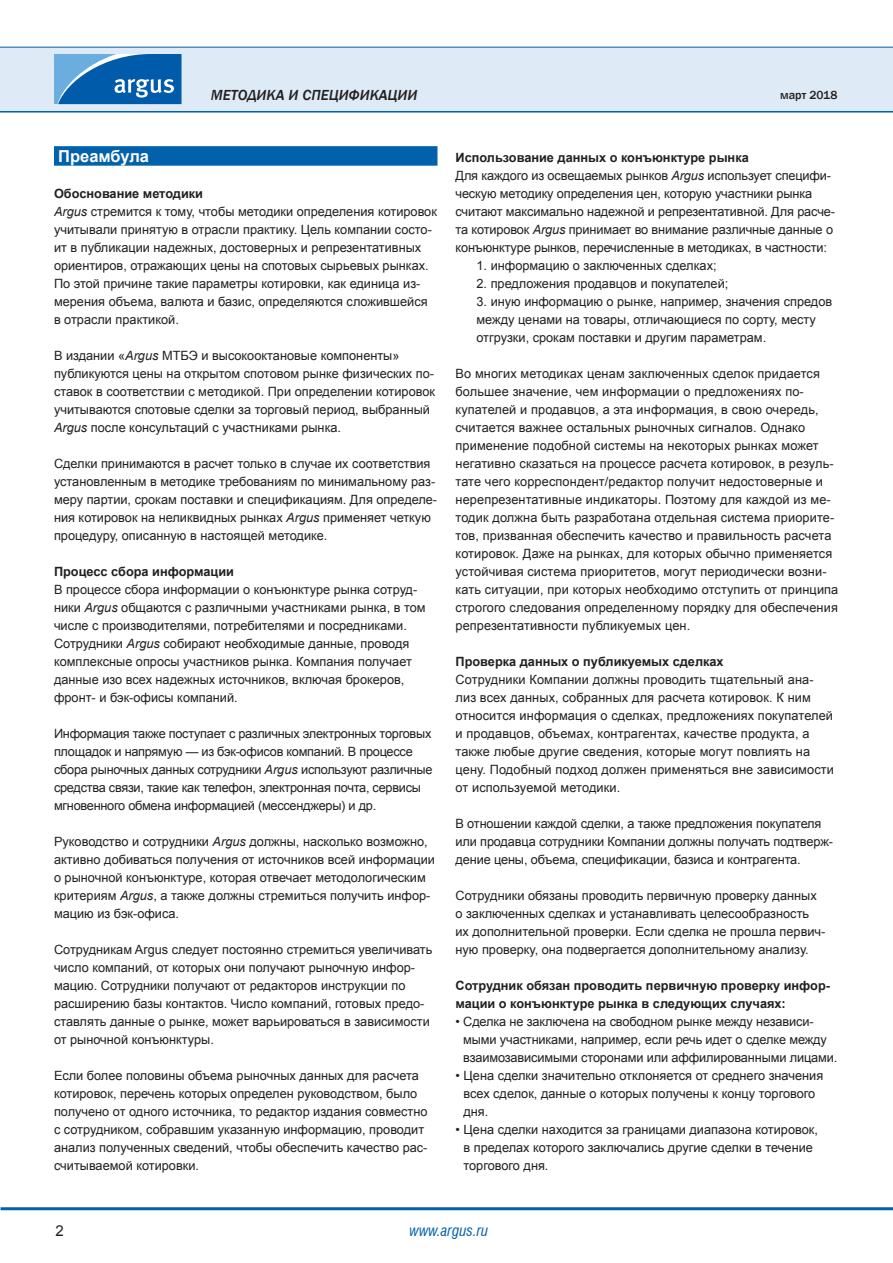
<style>
.page{position:relative;width:893px;height:1263px;background:#fff}
.page>*{position:absolute;margin:0;border:0;box-sizing:border-box;transform-origin:0 0}
.t1{font:700 16.5px "Arial";color:#fff}
.t2{font:italic 500 15px "Franklin Gothic";color:#231f20}
.t3{font:italic condensed 15px "Swiss 721 BT";color:#0161aa}
.t4{font:15px "Arial";color:#231f20}
.t5{font:12.75px/18px "Arial";color:#231f20}
.t6{font:12.75px/18px "Arial";letter-spacing:-.02em;color:#231f20}
.t7{font:700 12.75px/18px "Arial";color:#231f20}
.t8{font:500 12px "Franklin Gothic";color:#231f20}
.s1{font-weight:700}
.s2{font-style:italic}
</style>
<div class="page">
<hr style="left:0;top:110px;width:893px;height:3px;background:#0161aa">
<div style="left:0;top:47px;width:893px;height:64px;background:#deebf7"></div>
<hr style="left:0;top:47px;width:893px;height:1px;background:#0161aa">
<hr style="left:1px;top:1207px;width:892px;height:3px;background:#0161aa">
<svg style="left:54px;top:54px;width:128px;height:50px;background:#307dbd"></svg>
<div style="left:54px;top:146px;width:383px;height:20px;background:#0161aa"></div>
<p class="t2" style="left:211px;top:86px;width:208px">Методика и спецификации</p>
<p class="t8" style="left:780px;top:88px;width:59px">март 2018</p>
<p class="t1" style="left:58px;top:145px;width:92px">Преамбула</p>
<p class="t5" style="left:54px;top:185px;width:384px"><span class="s1">Обоснование методики<br></span><span class="s2">Argus</span> стремится к тому, чтобы методики определения котировок учитывали принятую в отрасли практику. Цель компании состо&shy;ит в публикации надежных, достоверных и репрезентативных ориентиров, отражающих цены на спотовых сырьевых рынках.<br>По этой причине такие параметры котировки, как единица из&shy;мерения объема, валюта и базис, определяются сложившейся в отрасли практикой.</p>
<p class="t5" style="left:54px;top:347px;width:383px">В издании «<span class="s2">Argus</span> МТБЭ и высокооктановые компоненты» публикуются цены на открытом спотовом рынке физических по&shy;ставок в соответствии с методикой. При определении котировок учитываются спотовые сделки за торговый период, выбранный <span class="s2">Argus</span> после консультаций с участниками рынка.</p>
<p class="t5" style="left:54px;top:455px;width:385px">Сделки принимаются в расчет только в случае их соответствия установленным в методике требованиям по минимальному раз&shy;меру партии, срокам поставки и спецификациям. Для определе&shy;ния котировок на неликвидных рынках <span class="s2">Argus</span> применяет четкую процедуру, описанную в настоящей методике.</p>
<p class="t7" style="left:54px;top:563px;width:182px">Процесс сбора информации</p>
<p class="t5" style="left:54px;top:581px;width:373px">В процессе сбора информации о конъюнктуре рынка сотруд&shy;ники <span class="s2">Argus</span> общаются с различными участниками рынка, в том числе с производителями, потребителями и посредниками.<br>Сотрудники <span class="s2">Argus</span> собирают необходимые данные, проводя комплексные опросы участников рынка. Компания получает данные изо всех надежных источников, включая брокеров, фронт- и бэк-офисы компаний.</p>
<p class="t6" style="left:54px;top:725px;width:380px">Информация также поступает с различных электронных торговых площадок и напрямую — из бэк-офисов компаний. В процессе сбора рыночных данных сотрудники <span class="s2">Argus</span> используют различные средства связи, такие как телефон, электронная почта, сервисы мгновенного обмена информацией (мессенджеры) и др.</p>
<p class="t5" style="left:54px;top:833px;width:382px">Руководство и сотрудники <span class="s2">Argus</span> должны, насколько возможно, активно добиваться получения от источников всей информации о рыночной конъюнктуре, которая отвечает методологическим критериям <span class="s2">Argus</span>, а также должны стремиться получить инфор&shy;мацию из бэк-офиса.</p>
<p class="t5" style="left:54px;top:941px;width:380px">Сотрудникам Argus следует постоянно стремиться увеличивать число компаний, от которых они получают рыночную инфор&shy;мацию. Сотрудники получают от редакторов инструкции по расширению базы контактов. Число компаний, готовых предо&shy;ставлять данные о рынке, может варьироваться в зависимости от рыночной конъюнктуры.</p>
<p class="t5" style="left:54px;top:1067px;width:375px">Если более половины объема рыночных данных для расчета котировок, перечень которых определен руководством, было получено от одного источника, то редактор издания совместно с сотрудником, собравшим указанную информацию, проводит анализ полученных сведений, чтобы обеспечить качество рас&shy;считываемой котировки.</p>
<p class="t5" style="left:455px;top:149px;width:381px"><span class="s1">Использование данных о конъюнктуре рынка<br></span>Для каждого из освещаемых рынков <span class="s2">Argus</span> использует специфи&shy;ческую методику определения цен, которую участники рынка считают максимально надежной и репрезентативной. Для расче&shy;та котировок <span class="s2">Argus</span> принимает во внимание различные данные о конъюнктуре рынков, перечисленные в методиках, в частности:</p>
<p class="t5" style="left:476px;top:257px;width:242px">1. информацию о заключенных сделках;</p>
<p class="t5" style="left:476px;top:275px;width:253px">2. предложения продавцов и покупателей;</p>
<p class="t5" style="left:476px;top:293px;width:357px">3. иную информацию о рынке, например, значения спредов между ценами на товары, отличающиеся по сорту, месту отгрузки, срокам поставки и другим параметрам.</p>
<p class="t5" style="left:455px;top:365px;width:384px">Во многих методиках ценам заключенных сделок придается большее значение, чем информации о предложениях по&shy;купателей и продавцов, а эта информация, в свою очередь, считается важнее остальных рыночных сигналов. Однако применение подобной системы на некоторых рынках может негативно сказаться на процессе расчета котировок, в резуль&shy;тате чего корреспондент/редактор получит недостоверные и нерепрезентативные индикаторы. Поэтому для каждой из ме&shy;тодик должна быть разработана отдельная система приорите&shy;тов, призванная обеспечить качество и правильность расчета котировок. Даже на рынках, для которых обычно применяется устойчивая система приоритетов, могут периодически возни&shy;кать ситуации, при которых необходимо отступить от принципа строгого следования определенному порядку для обеспечения репрезентативности публикуемых цен.</p>
<p class="t7" style="left:455px;top:653px;width:270px">Проверка данных о публикуемых сделках</p>
<p class="t5" style="left:455px;top:671px;width:380px">Сотрудники Компании должны проводить тщательный ана&shy;лиз всех данных, собранных для расчета котировок. К ним относится информация о сделках, предложениях покупателей и продавцов, объемах, контрагентах, качестве продукта, а также любые другие сведения, которые могут повлиять на цену. Подобный подход должен применяться вне зависимости от используемой методики.</p>
<p class="t5" style="left:455px;top:815px;width:379px">В отношении каждой сделки, а также предложения покупателя или продавца сотрудники Компании должны получать подтверж&shy;дение цены, объема, спецификации, базиса и контрагента.</p>
<p class="t5" style="left:455px;top:887px;width:371px">Сотрудники обязаны проводить первичную проверку данных о заключенных сделках и устанавливать целесообразность их дополнительной проверки. Если сделка не прошла первич&shy;ную проверку, она подвергается дополнительному анализу.</p>
<p class="t7" style="left:455px;top:977px;width:376px">Сотрудник обязан проводить первичную проверку инфор&shy;мации о конъюнктуре рынка в следующих случаях:</p>
<p class="t5" style="left:463px;top:1013px;width:376px;text-indent:-8px">• Сделка не заключена на свободном рынке между независи&shy;мыми участниками, например, если речь идет о сделке между взаимозависимыми сторонами или аффилированными лицами.</p>
<p class="t5" style="left:463px;top:1067px;width:361px;text-indent:-8px">• Цена сделки значительно отклоняется от среднего значения всех сделок, данные о которых получены к концу торгового дня.</p>
<p class="t5" style="left:463px;top:1121px;width:356px;text-indent:-8px">• Цена сделки находится за границами диапазона котировок, в пределах которого заключались другие сделки в течение торгового дня.</p>
<p class="t4" style="left:55px;top:1220px;width:10px">2</p>
<p class="t3" style="left:410px;top:1221px;width:80px">www.argus.ru</p>
</div>
